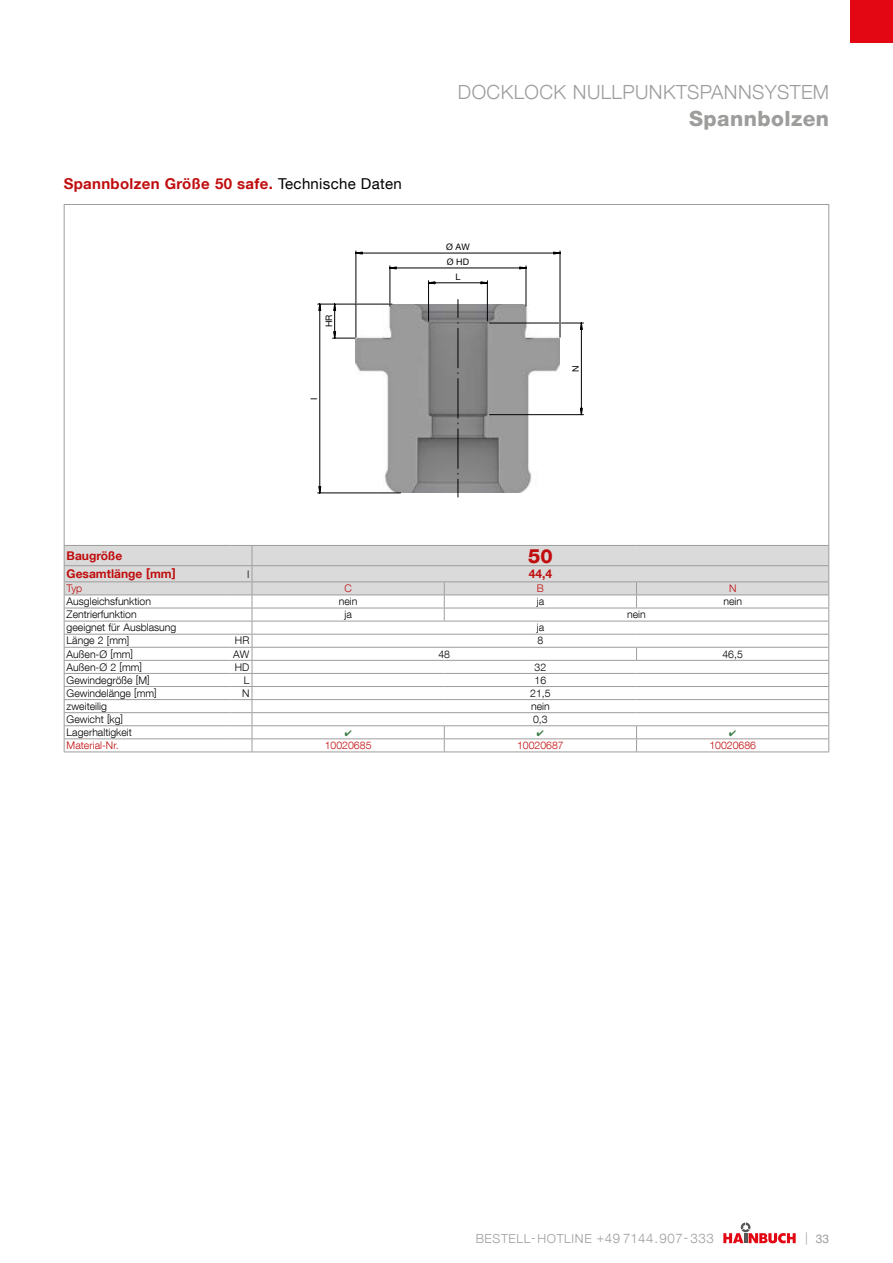
<style>
.page{position:relative;width:893px;height:1263px;background:#fff}
.page>*{position:absolute;margin:0;border:0;box-sizing:border-box;transform-origin:0 0}
.Kopf_Kapitel_Ebene_2{font:800 21px "Helvetica Neue LT Com";letter-spacing:.02em;color:#9d9d9c}
.Kopf_Kapitel_Ebene_2-2{font:300 19.5px "Helvetica Neue LT Com";letter-spacing:.02em;color:#9d9d9c}
._45light-7pt-schwarz{font:800 19.5px "Helvetica Neue LT Com";color:#c00d0e}
._75bold-10pt-rot-li{font:700 15px "Helvetica Neue LT Com";letter-spacing:.02em;color:#c00d0e}
.t1{font:300 12.45px "Helvetica Neue LT Com";letter-spacing:.05em;color:#9d9d9c}
._45light-7pt-schwarz-2{font:700 12px "Helvetica Neue LT Com";color:#c00d0e}
.t2{font:12px "Helvetica Neue LT Com";color:#9d9d9c}
._45light-7pt-schwarz-3{font:300 10.5px "Helvetica Neue LT Com";color:#000}
._45light-7pt-rot-mit{font:300 10.5px "Helvetica Neue LT Com";color:#c00d0e}
._45light-7pt-rot-li{font:300 10.5px "Helvetica Neue LT Com";color:#c00d0e}
._45light-7pt-schwarz-4{font:300 10.5px "Helvetica Neue LT Com";color:#c00d0e}
.Image{font:9px/14.9px "Helvetica Neue LT Com";color:#010202;text-align:center}
.s1{font-weight:400;color:#000}
.s2{font-size:13.2px}
.s3{font-weight:300;font-size:12.45px}
</style>
<div class="page">
<svg style="left:723px;top:1222px;width:73px;height:21px"></svg>
<hr style="left:64px;top:205px;width:1px;height:340px;background:#9d9d9c">
<hr style="left:828px;top:205px;width:1px;height:340px;background:#9d9d9c">
<hr style="left:64px;top:204px;width:765px;height:1px;background:#9d9d9c">
<svg style="left:317px;top:250px;width:267px;height:243px"></svg>
<svg style="left:390px;top:267px;width:136px;height:2px"></svg>
<svg style="left:356px;top:252px;width:204px;height:2px"></svg>
<svg style="left:319px;top:304px;width:263px;height:189px"></svg>
<svg style="left:429px;top:282px;width:58px;height:2px"></svg>
<svg style="left:458px;top:299px;width:1px;height:198px"></svg>
<div style="left:850px;top:0;width:43px;height:43px;background:#e30613"></div>
<svg style="left:64px;top:545px;width:765px;height:207px"></svg>
<p class="_75bold-10pt-rot-li" style="left:64px;top:174px;width:340px">Spannbolzen Größe 50 safe. <span class="s1">Technische Daten</span></p>
<p class="Image" style="left:321px;top:327px;width:14px;rotate:-90deg">HR</p>
<p class="Image" style="left:306px;top:400px;width:4px;rotate:-90deg">I</p>
<p class="Kopf_Kapitel_Ebene_2-2" style="left:458px;top:80px;width:373px">DOCKLOCK NULLPUNKTSPANNSYSTEM</p>
<p class="Kopf_Kapitel_Ebene_2" style="left:689px;top:106px;width:141px">Spannbolzen</p>
<p class="Image" style="left:446px;top:240px;width:25px">Ø AW</p>
<p class="Image" style="left:447px;top:255px;width:24px">Ø HD<br>L</p>
<p class="Image" style="left:568px;top:372px;width:8px;rotate:-90deg">N</p>
<p class="_45light-7pt-schwarz-2" style="left:67px;top:548px;width:57px">Baugröße</p>
<p class="_45light-7pt-schwarz" style="left:528px;top:544px;width:26px">50</p>
<p class="_45light-7pt-schwarz-2" style="left:67px;top:566px;width:111px">Gesamtlänge [mm]</p>
<p class="_45light-7pt-schwarz-3" style="left:247px;top:567px;width:4px">I</p>
<p class="_45light-7pt-schwarz-2" style="left:529px;top:566px;width:25px">44,4</p>
<p class="_45light-7pt-schwarz-4" style="left:67px;top:582px;width:17px">Typ</p>
<p class="_45light-7pt-schwarz-4" style="left:344px;top:582px;width:9px">C</p>
<p class="_45light-7pt-schwarz-4" style="left:537px;top:582px;width:9px">B</p>
<p class="_45light-7pt-schwarz-4" style="left:729px;top:582px;width:9px">N</p>
<p class="_45light-7pt-schwarz-3" style="left:67px;top:595px;width:86px">Ausgleichsfunktion</p>
<p class="_45light-7pt-schwarz-3" style="left:339px;top:595px;width:20px">nein</p>
<p class="_45light-7pt-schwarz-3" style="left:537px;top:595px;width:9px">ja</p>
<p class="_45light-7pt-schwarz-3" style="left:723px;top:595px;width:20px">nein</p>
<p class="_45light-7pt-schwarz-3" style="left:67px;top:608px;width:72px">Zentrierfunktion</p>
<p class="_45light-7pt-schwarz-3" style="left:344px;top:608px;width:9px">ja</p>
<p class="_45light-7pt-schwarz-3" style="left:627px;top:608px;width:20px">nein</p>
<p class="_45light-7pt-schwarz-3" style="left:67px;top:621px;width:111px">geeignet für Ausblasung</p>
<p class="_45light-7pt-schwarz-3" style="left:537px;top:621px;width:9px">ja</p>
<p class="_45light-7pt-schwarz-3" style="left:67px;top:634px;width:64px">Länge 2 [mm]</p>
<p class="_45light-7pt-schwarz-3" style="left:235px;top:634px;width:16px">HR</p>
<p class="_45light-7pt-schwarz-3" style="left:537px;top:634px;width:7px">8</p>
<p class="_45light-7pt-schwarz-3" style="left:67px;top:647px;width:68px">Außen-Ø [mm]</p>
<p class="_45light-7pt-schwarz-3" style="left:233px;top:647px;width:18px">AW</p>
<p class="_45light-7pt-schwarz-3" style="left:438px;top:647px;width:13px">48</p>
<p class="_45light-7pt-schwarz-3" style="left:722px;top:647px;width:22px">46,5</p>
<p class="_45light-7pt-schwarz-3" style="left:67px;top:660px;width:77px">Außen-Ø 2 [mm]</p>
<p class="_45light-7pt-schwarz-3" style="left:235px;top:660px;width:16px">HD</p>
<p class="_45light-7pt-schwarz-3" style="left:535px;top:660px;width:13px">32</p>
<p class="_45light-7pt-schwarz-3" style="left:67px;top:673px;width:84px">Gewindegröße [M]</p>
<p class="_45light-7pt-schwarz-3" style="left:244px;top:673px;width:7px">L</p>
<p class="_45light-7pt-schwarz-3" style="left:535px;top:673px;width:13px">16</p>
<p class="_45light-7pt-schwarz-3" style="left:67px;top:687px;width:92px">Gewindelänge [mm]</p>
<p class="_45light-7pt-schwarz-3" style="left:242px;top:687px;width:9px">N</p>
<p class="_45light-7pt-schwarz-3" style="left:530px;top:687px;width:22px">21,5</p>
<p class="_45light-7pt-schwarz-3" style="left:67px;top:700px;width:42px">zweiteilig</p>
<p class="_45light-7pt-schwarz-3" style="left:531px;top:700px;width:20px">nein</p>
<p class="_45light-7pt-schwarz-3" style="left:67px;top:713px;width:58px">Gewicht [kg]</p>
<p class="_45light-7pt-schwarz-3" style="left:533px;top:713px;width:16px">0,3</p>
<p class="_45light-7pt-schwarz-3" style="left:67px;top:726px;width:67px">Lagerhaltigkeit</p>
<p class="_45light-7pt-rot-li" style="left:67px;top:739px;width:53px">Material-Nr.</p>
<p class="_45light-7pt-rot-mit" style="left:325px;top:739px;width:48px">10020685</p>
<p class="_45light-7pt-rot-mit" style="left:517px;top:739px;width:48px">10020687</p>
<p class="_45light-7pt-rot-mit" style="left:709px;top:739px;width:48px">10020686</p>
<p class="t1" style="left:476px;top:1230px;width:240px">BESTELL-HOTLINE +<span class="s2">49 7144.907-333</span></p>
<p class="t2" style="left:805px;top:1231px;width:26px"><span class="s3">|</span> 33</p>
</div>
